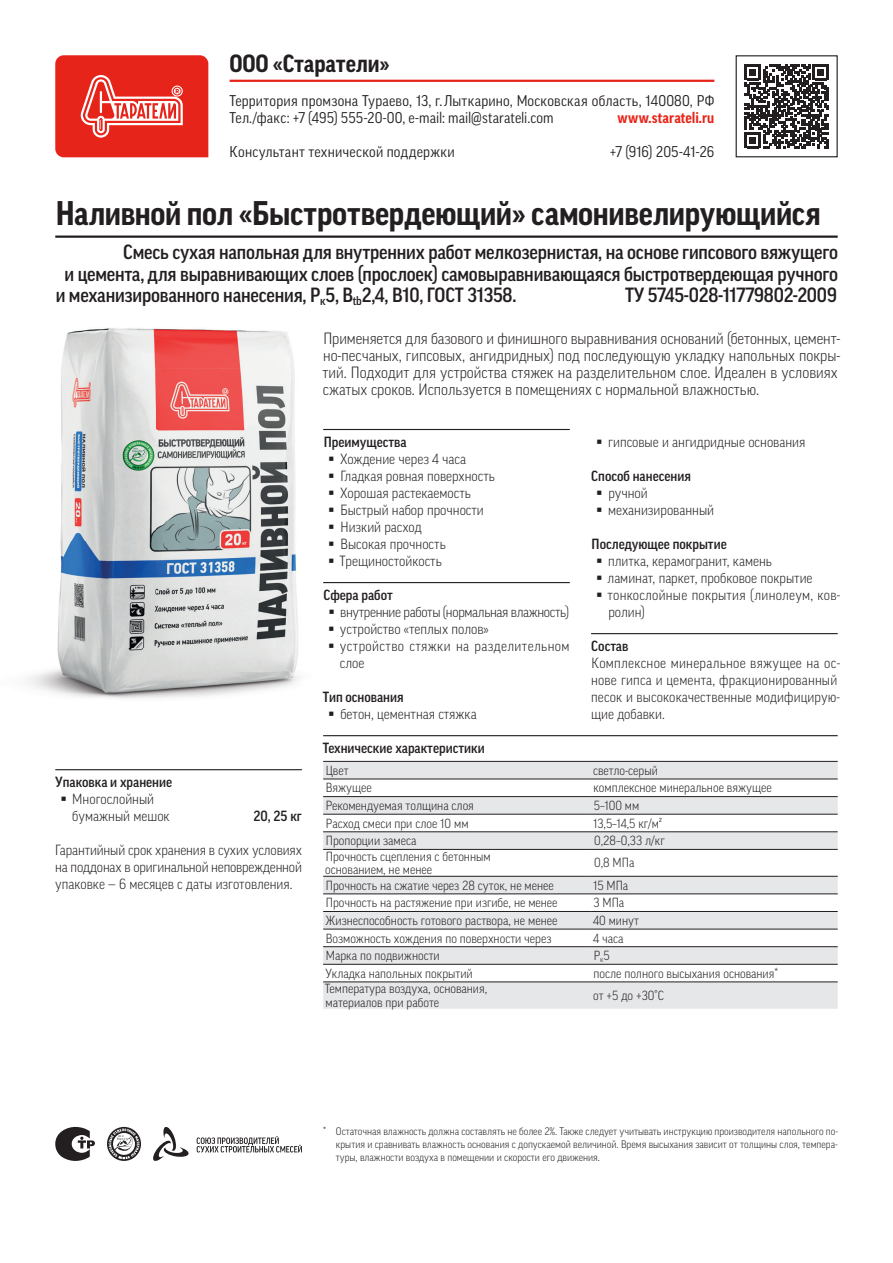
<style>
.page{position:relative;width:893px;height:1263px;background:#fff}
.page>*{position:absolute;margin:0;border:0;box-sizing:border-box;transform-origin:0 0}
.t1{font:700 33px "Good Pro Narr";letter-spacing:-.01em;color:#231f20}
.t2{font:700 24px "Good Pro Narr";letter-spacing:-.005em;color:#231f20}
.t3{font:500 19.8px "Good Pro Narr";letter-spacing:-.01em;color:#231f20}
.t4{font:300 15.75px/17px "Good Pro Narr";color:#231f20}
.t5{font:15px/17px "Good Pro Narr";letter-spacing:.01em;color:#231f20}
.t6{font:700 15px "Good Pro Narr";letter-spacing:.005em;color:#e72419}
.t7{font:300 14.25px/17px "Good Pro Narr";color:#231f20}
.t8{font:500 14.25px "Good Pro Narr";color:#231f20}
.t9{font:300 14.25px "Good Pro Narr";letter-spacing:-.025em;color:#231f20}
.t10{font:300 14.25px/17px "Good Pro Narr";letter-spacing:.03em;color:#231f20}
.t11{font:300 12.75px/13px "Good Pro Narr";color:#231f20}
.t12{font:300 10.5px/12.8px "Good Pro Narr";color:#231f20;text-align:justify}
</style>
<div class="page">
<hr style="left:230px;top:80px;width:484px;height:2px;background:#e72419">
<svg style="left:55px;top:55px;width:153px;height:102px;background:#ea4036"></svg>
<hr style="left:55px;top:235px;width:783px;height:3px;background:#231f20">
<hr style="left:323px;top:429px;width:247px;height:1px;background:#231f20">
<hr style="left:323px;top:582px;width:247px;height:1px;background:#231f20">
<hr style="left:591px;top:633px;width:247px;height:1px;background:#231f20">
<hr style="left:323px;top:735px;width:515px;height:1px;background:#231f20">
<svg style="left:323px;top:762px;width:515px;height:247px;fill:#e6e7e9"></svg>
<hr style="left:323px;top:761px;width:268px;height:1px;background:#231f20">
<hr style="left:591px;top:761px;width:247px;height:1px;background:#231f20">
<hr style="left:323px;top:779px;width:268px;height:1px;background:#231f20">
<hr style="left:591px;top:779px;width:247px;height:1px;background:#231f20">
<hr style="left:323px;top:796px;width:268px;height:1px;background:#231f20">
<hr style="left:591px;top:796px;width:247px;height:1px;background:#231f20">
<hr style="left:323px;top:814px;width:268px;height:1px;background:#231f20">
<hr style="left:591px;top:814px;width:247px;height:1px;background:#231f20">
<hr style="left:323px;top:831px;width:268px;height:1px;background:#231f20">
<hr style="left:591px;top:831px;width:247px;height:1px;background:#231f20">
<hr style="left:323px;top:849px;width:268px;height:1px;background:#231f20">
<hr style="left:591px;top:849px;width:247px;height:1px;background:#231f20">
<hr style="left:323px;top:876px;width:268px;height:1px;background:#231f20">
<hr style="left:591px;top:876px;width:247px;height:1px;background:#231f20">
<hr style="left:323px;top:893px;width:268px;height:1px;background:#231f20">
<hr style="left:591px;top:893px;width:247px;height:1px;background:#231f20">
<hr style="left:323px;top:911px;width:268px;height:1px;background:#231f20">
<hr style="left:591px;top:911px;width:247px;height:1px;background:#231f20">
<hr style="left:323px;top:929px;width:268px;height:1px;background:#231f20">
<hr style="left:591px;top:929px;width:247px;height:1px;background:#231f20">
<hr style="left:323px;top:946px;width:268px;height:1px;background:#231f20">
<hr style="left:591px;top:946px;width:247px;height:1px;background:#231f20">
<hr style="left:323px;top:964px;width:268px;height:1px;background:#231f20">
<hr style="left:591px;top:964px;width:247px;height:1px;background:#231f20">
<hr style="left:323px;top:981px;width:268px;height:1px;background:#231f20">
<hr style="left:591px;top:981px;width:247px;height:1px;background:#231f20">
<img style="left:27px;top:328px;width:273px;height:371px">
<svg style="left:745px;top:64px;width:84px;height:84px"></svg>
<div style="left:736px;top:55px;width:102px;height:102px;border:1px solid #231f20"></div>
<hr style="left:55px;top:769px;width:247px;height:1px;background:#231f20">
<svg style="left:107px;top:1127px;width:34px;height:34px"></svg>
<svg style="left:55px;top:1127px;width:40px;height:34px"></svg>
<svg style="left:153px;top:1127px;width:36px;height:34px"></svg>
<svg style="left:197px;top:1136px;width:105px;height:16px"></svg>
<h2 class="t2" style="left:230px;top:50px;width:161px">ООО «Старатели»</h2>
<p class="t5" style="left:230px;top:92px;width:486px">Территория промзона Тураево, 13, г. Лыткарино, Московская область, 140080, РФ<br>Тел./факс: +7 (495) 555-20-00, e-mail: mail@starateli.com</p>
<p class="t6" style="left:618px;top:110px;width:98px">www.starateli.ru</p>
<p class="t5" style="left:230px;top:143px;width:227px">Консультант технической поддержки</p>
<p class="t5" style="left:610px;top:143px;width:106px">+7 (916) 205-41-26</p>
<h1 class="t1" style="left:56px;top:195px;width:766px">Наливной пол «Быстротвердеющий» самонивелирующийся</h1>
<h3 class="t3" style="left:123px;top:241px;width:716px">Смесь сухая напольная для внутренних работ мелкозернистая, на основе гипсового вяжущего</h3>
<h3 class="t3" style="left:64px;top:262px;width:775px">и цемента, для выравнивающих слоев (прослоек) самовыравнивающаяся быстротвердеющая ручного</h3>
<h3 class="t3" style="left:56px;top:284px;width:462px">и механизированного нанесения, Р<sub>к</sub>5, B<sub>tb</sub>2,4, В10, ГОСТ 31358.</h3>
<h3 class="t3" style="left:625px;top:284px;width:213px">ТУ 5745-028-11779802-2009</h3>
<p class="t4" style="left:322px;top:330px;width:520px">Применяется для базового и финишного выравнивания оснований (бетонных, цемент&shy;но-песчаных, гипсовых, ангидридных) под последующую укладку напольных покры&shy;тий. Подходит для устройства стяжек на разделительном слое. Идеален в условиях сжатых сроков. Исполь зуется в помещениях с нормальной влажностью.</p>
<p class="t8" style="left:55px;top:773px;width:118px">Упаковка и хранение</p>
<p class="t7" style="left:72px;top:790px;width:99px;text-indent:-12px">▪ Многослойный бумажный мешок</p>
<p class="t8" style="left:254px;top:807px;width:50px">20, 25 кг</p>
<p class="t7" style="left:55px;top:841px;width:248px;text-align:justify">Гарантийный срок хранения в сухих условиях на поддонах в оригинальной неповрежденной упаковке — 6 месяцев с даты изготовления.</p>
<p class="t8" style="left:324px;top:433px;width:84px">Преимущества</p>
<p class="t7" style="left:328px;top:450px;width:139px">▪ Хождение через 4 часа</p>
<p class="t7" style="left:328px;top:467px;width:168px">▪ Гладкая ровная поверхность</p>
<p class="t7" style="left:328px;top:484px;width:144px">▪ Хорошая растекаемость</p>
<p class="t7" style="left:328px;top:501px;width:157px">▪ Быстрый набор прочности</p>
<p class="t7" style="left:328px;top:518px;width:95px">▪ Низкий расход</p>
<p class="t7" style="left:328px;top:535px;width:119px">▪ Высокая прочность</p>
<p class="t7" style="left:328px;top:552px;width:115px">▪ Трещиностойкость</p>
<p class="t8" style="left:323px;top:586px;width:71px">Сфера работ</p>
<p class="t9" style="left:328px;top:603px;width:242px">▪ внутренние работы (нормальная влажность)</p>
<p class="t7" style="left:328px;top:620px;width:162px">▪ устройство «теплых полов»</p>
<p class="t10" style="left:340px;top:637px;width:231px;text-indent:-12px">▪ устройство стяжки на разделительном слое</p>
<p class="t8" style="left:323px;top:688px;width:82px">Тип основания</p>
<p class="t7" style="left:328px;top:705px;width:150px">▪ бетон, цементная стяжка</p>
<p class="t7" style="left:596px;top:433px;width:211px">▪ гипсовые и ангидридные основания</p>
<p class="t8" style="left:591px;top:467px;width:101px">Способ нанесения</p>
<p class="t7" style="left:596px;top:484px;width:53px">▪ ручной</p>
<p class="t7" style="left:596px;top:501px;width:119px">▪ механизированный</p>
<p class="t8" style="left:592px;top:535px;width:137px">Последующее покрытие</p>
<p class="t7" style="left:596px;top:552px;width:177px">▪ плитка, керамогранит, камень</p>
<p class="t7" style="left:596px;top:569px;width:218px">▪ ламинат, паркет, пробковое покрытие</p>
<p class="t7" style="left:608px;top:586px;width:233px;text-indent:-12px">▪ тонкослойные покрытия (линолеум, ков&shy;ролин)</p>
<p class="t8" style="left:591px;top:637px;width:38px">Состав</p>
<p class="t7" style="left:591px;top:654px;width:251px">Комплексное минеральное вяжущее на ос&shy;нове гипса и цемента, фракционированный песок и высококачественные модифицирую&shy;щие добавки.</p>
<p class="t8" style="left:323px;top:739px;width:163px">Технические характеристики</p>
<p class="t11" style="left:326px;top:764px;width:24px">Цвет</p>
<p class="t11" style="left:593px;top:764px;width:66px">светло-серый</p>
<p class="t11" style="left:326px;top:781px;width:47px">Вяжущее</p>
<p class="t11" style="left:593px;top:781px;width:180px">комплексное минеральное вяжущее</p>
<p class="t11" style="left:326px;top:799px;width:150px">Рекомендуемая толщина слоя</p>
<p class="t11" style="left:594px;top:799px;width:47px">5–100 мм</p>
<p class="t11" style="left:326px;top:816px;width:144px">Расход смеси при слое 10 мм</p>
<p class="t11" style="left:593px;top:816px;width:71px">13,5–14,5 кг/м²</p>
<p class="t11" style="left:326px;top:834px;width:92px">Пропорции замеса</p>
<p class="t11" style="left:594px;top:834px;width:72px">0,28–0,33 л/кг</p>
<p class="t11" style="left:325px;top:850px;width:167px">Прочность сцепления с бетонным основанием, не менее</p>
<p class="t11" style="left:594px;top:856px;width:42px">0,8 МПа</p>
<p class="t11" style="left:326px;top:879px;width:230px">Прочность на сжатие через 28 суток, не менее</p>
<p class="t11" style="left:593px;top:879px;width:37px">15 МПа</p>
<p class="t11" style="left:326px;top:896px;width:233px">Прочность на растяжение при изгибе, не менее</p>
<p class="t11" style="left:593px;top:896px;width:32px">3 МПа</p>
<p class="t11" style="left:325px;top:914px;width:234px">Жизнеспособность готового раствора, не менее</p>
<p class="t11" style="left:593px;top:914px;width:47px">40 минут</p>
<p class="t11" style="left:326px;top:931px;width:227px">Возможность хождения по поверхности через</p>
<p class="t11" style="left:593px;top:931px;width:32px">4 часа</p>
<p class="t11" style="left:326px;top:949px;width:115px">Марка по подвижности</p>
<p class="t11" style="left:594px;top:949px;width:18px">Р<sub>к</sub>5</p>
<p class="t11" style="left:325px;top:967px;width:149px">Укладка напольных покрытий</p>
<p class="t11" style="left:593px;top:967px;width:186px">после полного высыхания основания*</p>
<p class="t11" style="left:325px;top:982px;width:164px">Температура воздуха, основания, материалов при работе</p>
<p class="t11" style="left:593px;top:989px;width:72px">от +5 до +30°С</p>
<p class="t12" style="left:336px;top:1125px;width:504px;text-indent:-13px">* Остаточная влажность должна составлять не более 2%. Также следует учитывать инструкцию производителя напольного по&shy;крытия и сравнивать влажность основания с допускаемой величиной. Время высыхания зависит от толщины слоя, темпера&shy;туры, влажности воздуха в помещении и скорости его движения.</p>
</div>
